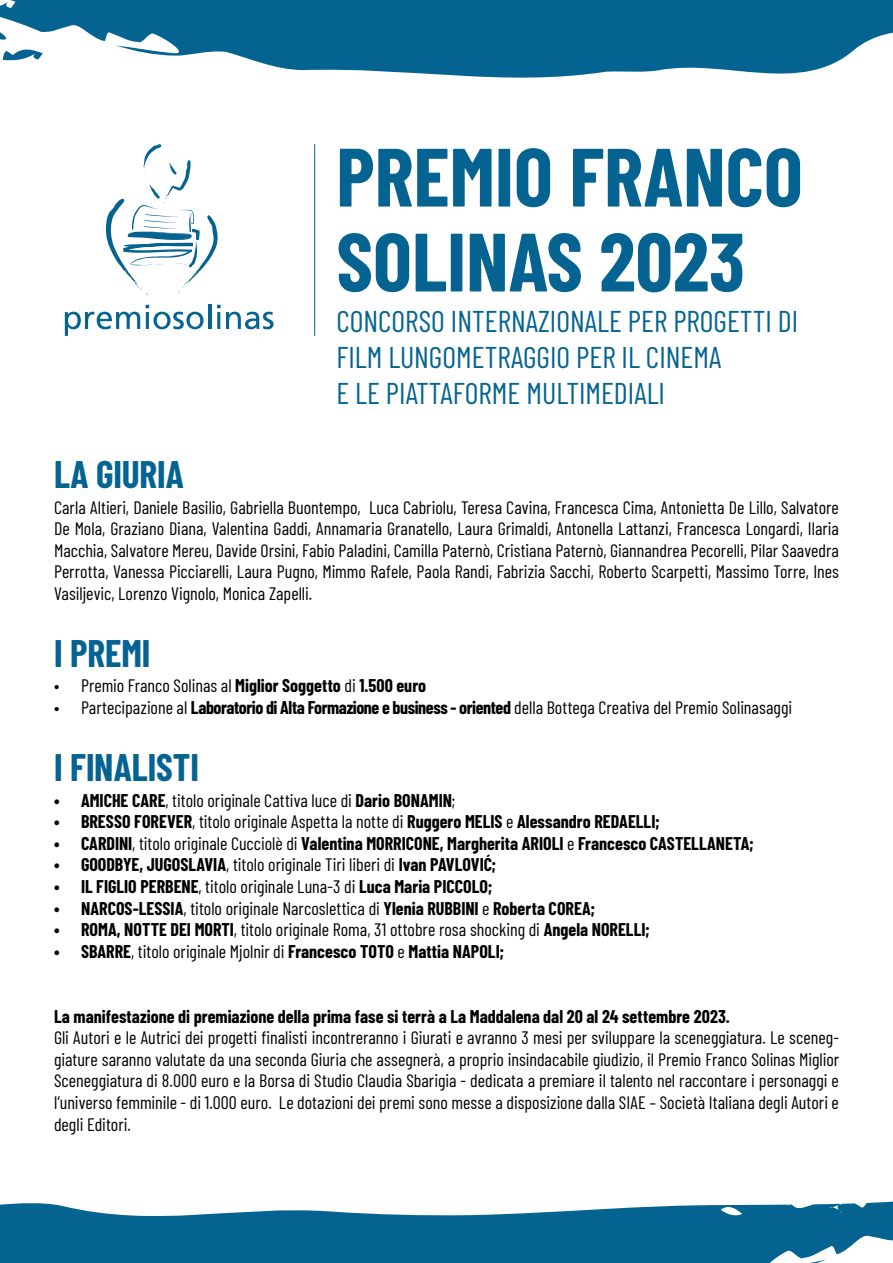
<style>
.page{position:relative;width:893px;height:1263px;background:#fff}
.page>*{position:absolute;margin:0;border:0;box-sizing:border-box;transform-origin:0 0}
.t1{font:700 82.5px/84.9px "Barlow Condensed";color:#056391}
.t2{font:700 37.5px "Barlow Condensed";color:#056391}
.t3{font:30px/36px "Barlow Condensed";color:#056391}
.t4{font:18px/21.6px "Barlow Condensed";color:#000;text-align:justify}
.t5{font:700 18px "Barlow Condensed";color:#000}
.s1{font-weight:700}
.s2{font-weight:400}
</style>
<div class="page">
<svg style="left:0;top:1201px;width:893px;height:62px;fill:#056391"></svg>
<svg style="left:0;top:0;width:893px;height:78px;fill:#056391"></svg>
<svg style="left:106px;top:144px;width:112px;height:152px"></svg>
<svg style="left:65px;top:312px;width:75px;height:24px"></svg>
<svg style="left:146px;top:305px;width:58px;height:24px"></svg>
<hr style="left:208px;top:304px;width:3px;height:25px;background:#056391">
<svg style="left:217px;top:305px;width:57px;height:24px"></svg>
<hr style="left:314px;top:144px;width:1px;height:192px;background:#056391">
<h1 class="t1" style="left:336px;top:130px;width:468px">PREMIO FRANCO<br>SOLINAS 2023</h1>
<h3 class="t3" style="left:336px;top:301px;width:463px">CONCORSO INTERNAZIONALE PER PROGETTI DI<br>FILM LUNGOMETRAGGIO PER IL CINEMA<br>E LE PIATTAFORME MULTIMEDIALI</h3>
<h2 class="t2" style="left:54px;top:448px;width:131px">LA GIURIA</h2>
<p class="t4" style="left:54px;top:495px;width:786px">Carla Altieri, Daniele Basilio, Gabriella Buontempo, Luca Cabriolu, Teresa Cavina, Francesca Cima, Antonietta De Lillo, Salvatore De Mola, Graziano Diana, Valentina Gaddi, Annamaria Granatello, Laura Grimaldi, Antonella Lattanzi, Francesca Longardi, Ilaria Macchia, Salvatore Mereu, Davide Orsini, Fabio Paladini, Camilla Paternò, Cristiana Paternò, Giannandrea Pecorelli, Pilar Saavedra Perrotta, Vanessa Picciarelli, Laura Pugno, Mimmo Rafele, Paola Randi, Fabrizia Sacchi, Roberto Scarpetti, Massimo Torre, Ines Vasiljevic, Lorenzo Vignolo, Monica Zapelli.</p>
<h2 class="t2" style="left:54px;top:626px;width:98px">I PREMI</h2>
<p class="t4" style="left:54px;top:674px;width:374px">• Premio Franco Solinas al <span class="s1">Miglior Soggetto</span> di <span class="s1">1.500 euro</span></p>
<p class="t4" style="left:54px;top:695px;width:740px">• Partecipazione al <span class="s1">Laboratorio di Alta Formazione e business - oriented</span> della Bottega Creativa del Premio Solinasaggi</p>
<h2 class="t2" style="left:54px;top:740px;width:147px">I FINALISTI</h2>
<p class="t4" style="left:54px;top:788px;width:403px"><span class="s1">• AMICHE CARE</span>, titolo originale Cattiva luce di <span class="s1">Dario BONAMIN</span>;</p>
<p class="t5" style="left:54px;top:809px;width:607px">• BRESSO FOREVER<span class="s2">, titolo originale Aspetta la notte di</span> Ruggero MELIS <span class="s2">e</span> Alessandro REDAELLI;</p>
<p class="t5" style="left:54px;top:830px;width:701px">• CARDINI<span class="s2">, titolo originale Cucciolè di</span> Valentina MORRICONE, Margherita ARIOLI <span class="s2">e</span> Francesco CASTELLANETA;</p>
<p class="t5" style="left:54px;top:852px;width:444px">• GOODBYE, JUGOSLAVIA<span class="s2">, titolo originale Tiri liberi di</span> Ivan PAVLOVIĆ;</p>
<p class="t5" style="left:54px;top:874px;width:440px">• IL FIGLIO PERBENE<span class="s2">, titolo originale Luna-3 di</span> Luca Maria PICCOLO;</p>
<p class="t5" style="left:54px;top:895px;width:543px">• NARCOS-LESSIA<span class="s2">, titolo originale Narcoslettica di</span> Ylenia RUBBINI <span class="s2">e</span> Roberta COREA;</p>
<p class="t4" style="left:54px;top:917px;width:597px"><span class="s1">• ROMA, NOTTE DEI MORTI</span>, titolo originale Roma, 31 ottobre rosa shocking di <span class="s1">Angela NORELLI;</span></p>
<p class="t5" style="left:54px;top:938px;width:451px">• SBARRE<span class="s2">, titolo originale Mjolnir di</span> Francesco TOTO <span class="s2">e</span> Mattia NAPOLI;</p>
<p class="t5" style="left:54px;top:1003px;width:677px">La manifestazione di premiazione della prima fase si terrà a La Maddalena dal 20 al 24 settembre 2023.</p>
<p class="t4" style="left:54px;top:1025px;width:786px">Gli Autori e le Autrici dei progetti finalisti incontreranno i Giurati e avranno 3 mesi per sviluppare la sceneggiatura. Le sceneg&shy;giature saranno valutate da una seconda Giuria che assegnerà, a proprio insindacabile giudizio, il Premio Franco Solinas Miglior Sceneggiatura di 8.000 euro e la Borsa di Studio Claudia Sbarigia - dedicata a premiare il talento nel raccontare i personaggi e l’universo femminile - di 1.000 euro. Le dotazioni dei premi sono messe a disposizione dalla SIAE – Società Italiana degli Autori e degli Editori.</p>
</div>
